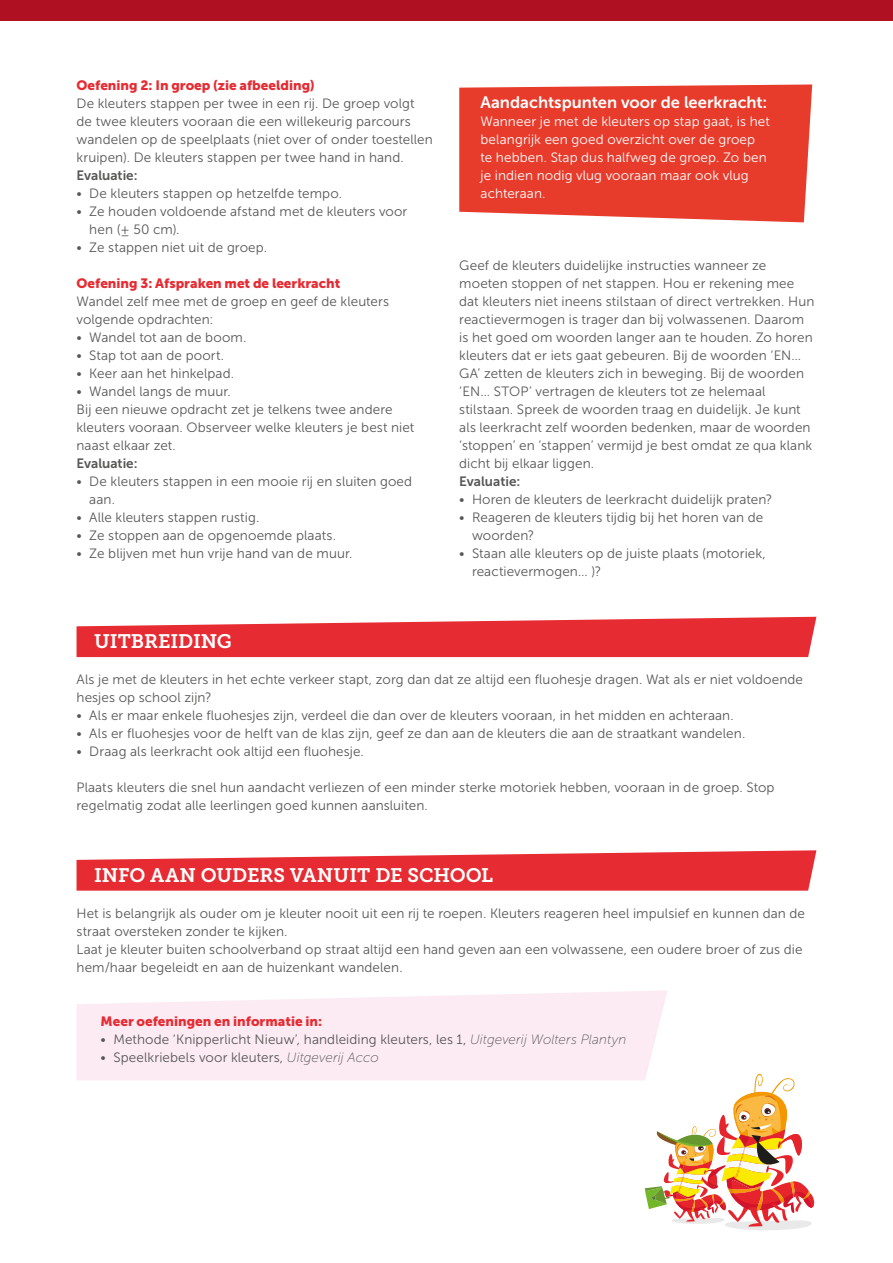
<style>
.page{position:relative;width:893px;height:1263px;background:#fff}
.page>*{position:absolute;margin:0;border:0;box-sizing:border-box;transform-origin:0 0}
.t1{font:19.5px "Museo Slab 700";letter-spacing:-.005em;color:#fff}
.t2{font:16.5px "Museo Sans 700";color:#fff}
.t3{font:13.5px/18px "Museo Sans 300";letter-spacing:.01em;color:#575756}
.t4{font:13.5px/18px "Museo Sans 300";letter-spacing:.01em;color:#fff}
.t5{font:13.5px "Museo Sans 900";color:#e62b32}
.t6{font:13.5px "Museo Sans 700";color:#575756}
.s1{font-family:"Museo Sans 100";font-style:italic}
</style>
<div class="page">
<div style="left:0;top:0;width:893px;height:21px;background:#af1122"></div>
<svg style="left:459px;top:84px;width:353px;height:138px;background:#e84839"></svg>
<svg style="left:77px;top:617px;width:739px;height:40px;background:#e8444a"></svg>
<svg style="left:77px;top:850px;width:739px;height:41px;background:#e9484e"></svg>
<svg style="left:77px;top:990px;width:590px;height:90px;background:#fcecf4"></svg>
<svg style="left:644px;top:1074px;width:170px;height:156px"></svg>
<p class="t5" style="left:77px;top:78px;width:240px">Oefening 2: In groep (zie afbeelding)</p>
<p class="t3" style="left:77px;top:95px;width:358px">De kleuters stappen per twee in een rij. De groep volgt de twee kleuters vooraan die een willekeurig parcours wandelen op de speelplaats (niet over of onder toestellen kruipen). De kleuters stappen per twee hand in hand.</p>
<p class="t6" style="left:77px;top:168px;width:63px">Evaluatie:</p>
<p class="t3" style="left:77px;top:185px;width:267px">• De kleuters stappen op hetzelfde tempo.</p>
<p class="t3" style="left:89px;top:203px;width:320px;text-indent:-13px">• Ze houden voldoende afstand met de kleuters voor hen (± 50 cm).</p>
<p class="t3" style="left:77px;top:239px;width:192px">• Ze stappen niet uit de groep.</p>
<p class="t5" style="left:77px;top:276px;width:265px">Oefening 3: Afspraken met de leerkracht</p>
<p class="t3" style="left:77px;top:293px;width:314px">Wandel zelf mee met de groep en geef de kleuters volgende opdrachten:</p>
<p class="t3" style="left:77px;top:329px;width:171px">• Wandel tot aan de boom.</p>
<p class="t3" style="left:77px;top:347px;width:149px">• Stap tot aan de poort.</p>
<p class="t3" style="left:77px;top:365px;width:159px">• Keer aan het hinkelpad.</p>
<p class="t3" style="left:77px;top:383px;width:339px">• Wandel langs de muur.<br>Bij een nieuwe opdracht zet je telkens twee andere kleuters vooraan. Observeer welke kleuters je best niet naast elkaar zet.</p>
<p class="t6" style="left:77px;top:456px;width:63px">Evaluatie:</p>
<p class="t3" style="left:89px;top:473px;width:324px;text-indent:-13px">• De kleuters stappen in een mooie rij en sluiten goed aan.</p>
<p class="t3" style="left:77px;top:509px;width:184px">• Alle kleuters stappen rustig.</p>
<p class="t3" style="left:77px;top:527px;width:261px">• Ze stoppen aan de opgenoemde plaats.</p>
<p class="t3" style="left:77px;top:545px;width:277px">• Ze blijven met hun vrije hand van de muur.</p>
<p class="t2" style="left:480px;top:93px;width:288px">Aandachtspunten voor de leerkracht:</p>
<p class="t4" style="left:480px;top:113px;width:291px">Wanneer je met de kleuters op stap gaat, is het belangrijk een goed overzicht over de groep te hebben. Stap dus halfweg de groep. Zo ben je indien nodig vlug vooraan maar ook vlug achteraan.</p>
<p class="t3" style="left:459px;top:257px;width:357px">Geef de kleuters duidelijke instructies wanneer ze moeten stoppen of net stappen. Hou er rekening mee dat kleuters niet ineens stilstaan of direct vertrekken. Hun reactievermogen is trager dan bij volwassenen. Daarom is het goed om woorden langer aan te houden. Zo horen kleuters dat er iets gaat gebeuren. Bij de woorden ‘EN… GA’ zetten de kleuters zich in beweging. Bij de woorden ‘EN... STOP’ vertragen de kleuters tot ze helemaal stilstaan. Spreek de woorden traag en duidelijk. Je kunt als leerkracht zelf woorden bedenken, maar de woorden ‘stoppen’ en ‘stappen’ vermijd je best omdat ze qua klank dicht bij elkaar liggen.</p>
<p class="t6" style="left:459px;top:474px;width:63px">Evaluatie:</p>
<p class="t3" style="left:459px;top:491px;width:315px">• Horen de kleuters de leerkracht duidelijk praten?</p>
<p class="t3" style="left:472px;top:509px;width:293px;text-indent:-13px">• Reageren de kleuters tijdig bij het horen van de woorden?</p>
<p class="t3" style="left:472px;top:545px;width:295px;text-indent:-13px">• Staan alle kleuters op de juiste plaats (motoriek, reactievermogen… )?</p>
<p class="t1" style="left:94px;top:630px;width:139px">UITBREIDING</p>
<p class="t3" style="left:77px;top:671px;width:728px">Als je met de kleuters in het echte verkeer stapt, zorg dan dat ze altijd een fluohesje dragen. Wat als er niet voldoende hesjes op school zijn?</p>
<p class="t3" style="left:77px;top:707px;width:659px">• Als er maar enkele fluohesjes zijn, verdeel die dan over de kleuters vooraan, in het midden en achteraan.</p>
<p class="t3" style="left:77px;top:725px;width:670px">• Als er fluohesjes voor de helft van de klas zijn, geef ze dan aan de kleuters die aan de straatkant wandelen.</p>
<p class="t3" style="left:77px;top:743px;width:289px">• Draag als leerkracht ook altijd een fluohesje.</p>
<p class="t3" style="left:77px;top:779px;width:699px">Plaats kleuters die snel hun aandacht verliezen of een minder sterke motoriek hebben, vooraan in de groep. Stop regelmatig zodat alle leerlingen goed kunnen aansluiten.</p>
<h3 class="t1" style="left:94px;top:864px;width:401px">INFO AAN OUDERS VANUIT DE SCHOOL</h3>
<p class="t3" style="left:77px;top:905px;width:730px">Het is belangrijk als ouder om je kleuter nooit uit een rij te roepen. Kleuters reageren heel impulsief en kunnen dan de straat oversteken zonder te kijken.<br>Laat je kleuter buiten schoolverband op straat altijd een hand geven aan een volwassene, een oudere broer of zus die hem/haar begeleidt en aan de huizenkant wandelen.</p>
<p class="t5" style="left:101px;top:1014px;width:223px">Meer oefeningen en informatie in:</p>
<p class="t3" style="left:101px;top:1031px;width:527px">• Methode ‘Knipperlicht Nieuw’, handleiding kleuters, les 1, <span class="s1">Uitgeverij Wolters Plantyn</span></p>
<p class="t3" style="left:101px;top:1049px;width:280px">• Speelkriebels voor kleuters, <span class="s1">Uitgeverij Acco</span></p>
</div>
